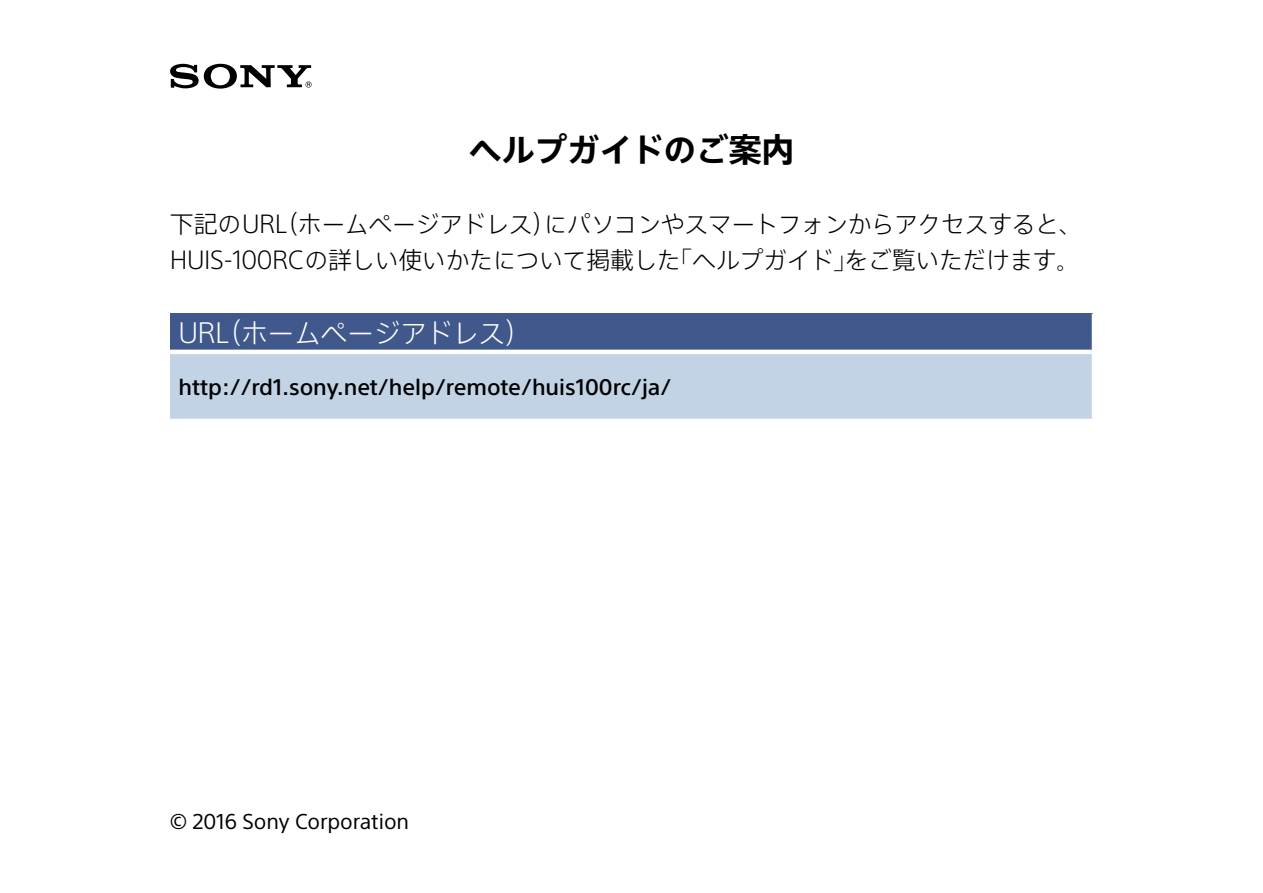
<style>
.page{position:relative;width:1263px;height:893px;background:#fff}
.page>*{position:absolute;margin:0;border:0;box-sizing:border-box;transform-origin:0 0}
.t1{font:700 33px "SST Jp Pro";letter-spacing:-.01em;color:#000}
.t2{font:300 27px "SST Jp Pro";letter-spacing:-.02em;color:#fff}
.t3{font:300 24px/36px "SST Jp Pro";letter-spacing:-.02em;color:#000}
.t4{font:500 22.2px "SST";color:#000}
.t5{font:21px "SST";color:#000}
</style>
<div class="page">
<svg style="left:170px;top:64px;width:142px;height:25px"></svg>
<div style="left:170px;top:314px;width:923px;height:38px;background:#40588c"></div>
<div style="left:170px;top:352px;width:923px;height:68px;background:#c2d3e6"></div>
<hr style="left:1092px;top:314px;width:2px;height:38px;background:#fff">
<hr style="left:170px;top:350px;width:922px;height:4px;background:#fff">
<hr style="left:1092px;top:352px;width:2px;height:67px;background:#fff">
<hr style="left:170px;top:419px;width:924px;height:2px;background:#fff">
<h1 class="t1" style="left:469px;top:124px;width:327px">ヘルプガイドのご案内</h1>
<p class="t3" style="left:170px;top:204px;width:914px">下記のURL（ホームページアドレス）にパソコンやスマートフォンからアクセスすると、<br>HUIS-100RCの詳しい使いかたについて掲載した「ヘルプガイド」をご覧いただけます。</p>
<p class="t2" style="left:178px;top:313px;width:355px">URL（ホームページアドレス）</p>
<p class="t4" style="left:179px;top:374px;width:494px">http://rd1.sony.net/help/remote/huis100rc/ja/</p>
<p class="t5" style="left:170px;top:809px;width:241px">© 2016 Sony Corporation</p>
</div>
